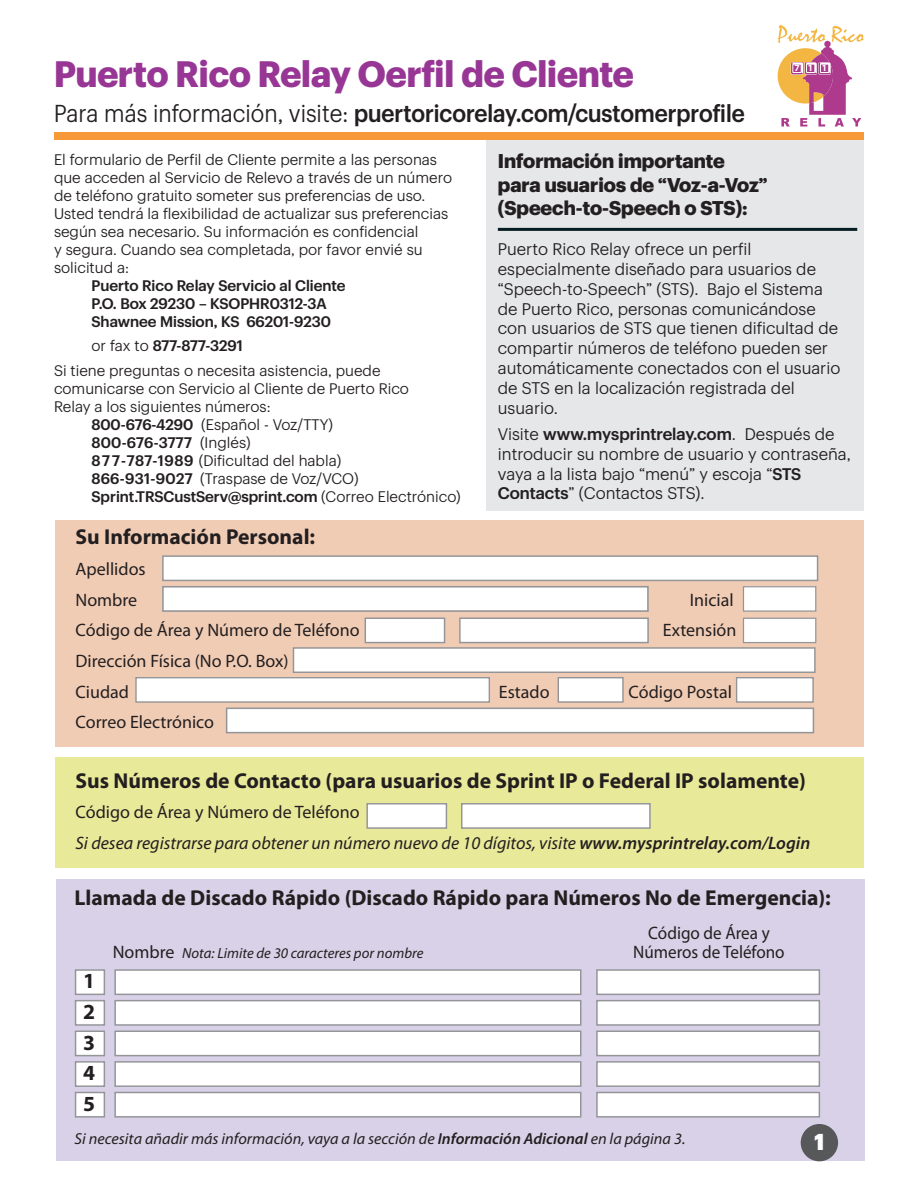
<style>
.page{position:relative;width:918px;height:1188px;background:#fff}
.page>*{position:absolute;margin:0;border:0;box-sizing:border-box;transform-origin:0 0}
.t1{font:700 36px "Sprint Sans";color:#973694}
.t2{font:500 24px "Sprint Sans";color:#231f20;scale:.93 1}
.t3{font:900 22.5px "Sprint Sans";color:#fff}
.t4{font:700 21.6px/30.6px "Myriad Pro";color:#231f20;text-align:justify}
.t5{font:700 19.5px/23.4px "Sprint Sans";color:#231f20}
.t6{font:18px/30.6px "Myriad Pro";color:#231f20}
.t7{font:italic 18px/30.6px "Myriad Pro";color:#231f20}
.t8{font:18px/19.2px "Myriad Pro";color:#231f20;text-align:center;scale:.95 1}
.t9{font:16.5px/19.8px "Sprint Sans";color:#231f20}
.t10{font:italic 15.9px "Myriad Pro";color:#231f20}
.t11{font:15px/18px "Sprint Sans";color:#231f20}
.t12{font:500 15px/18px "Sprint Sans";color:#231f20}
.t13{font:italic 14.85px "Myriad Pro";color:#231f20}
.t14{font:700 9.6px "Myriad Pro";color:#fff}
.s1{font-weight:400}
.s2{font-weight:500}
.s3{font-style:normal}
.s4{font-weight:600}
.s5{font-style:normal;font-size:18px}
</style>
<div class="page">
<div style="left:55px;top:520px;width:809px;height:226px;background:#f1ccb5"></div>
<div style="left:163px;top:556px;width:655px;height:24px;background:#fff"></div>
<div style="left:162px;top:555px;width:656px;height:26px;border:1px solid #939598"></div>
<div style="left:163px;top:587px;width:485px;height:24px;background:#fff"></div>
<div style="left:162px;top:586px;width:487px;height:26px;border:2px solid #939598"></div>
<div style="left:365px;top:618px;width:80px;height:25px;background:#fff"></div>
<div style="left:365px;top:618px;width:80px;height:25px;border:1px solid #939598"></div>
<div style="left:460px;top:618px;width:188px;height:25px;background:#fff"></div>
<div style="left:459px;top:618px;width:190px;height:25px;border:1px solid #939598"></div>
<div style="left:743px;top:618px;width:73px;height:25px;background:#fff"></div>
<div style="left:743px;top:618px;width:73px;height:25px;border:1px solid #939598"></div>
<div style="left:293px;top:648px;width:522px;height:24px;background:#fff"></div>
<div style="left:293px;top:647px;width:523px;height:26px;border:1px solid #939598"></div>
<div style="left:136px;top:678px;width:353px;height:24px;background:#fff"></div>
<div style="left:135px;top:677px;width:355px;height:26px;border:1px solid #939598"></div>
<div style="left:227px;top:708px;width:586px;height:25px;background:#fff"></div>
<div style="left:226px;top:708px;width:588px;height:25px;border:2px solid #939598"></div>
<div style="left:737px;top:678px;width:76px;height:24px;background:#fff"></div>
<div style="left:736px;top:677px;width:78px;height:26px;border:1px solid #939598"></div>
<div style="left:558px;top:678px;width:65px;height:24px;background:#fff"></div>
<div style="left:558px;top:677px;width:66px;height:26px;border:1px solid #939598"></div>
<div style="left:743px;top:587px;width:73px;height:24px;background:#fff"></div>
<div style="left:743px;top:586px;width:73px;height:26px;border:1px solid #939598"></div>
<div style="left:56px;top:879px;width:808px;height:282px;background:#d9d1e7"></div>
<div style="left:76px;top:970px;width:28px;height:24px;background:#fff"></div>
<div style="left:75px;top:969px;width:30px;height:26px;border:1px solid #939598"></div>
<div style="left:115px;top:970px;width:466px;height:24px;background:#fff"></div>
<div style="left:114px;top:969px;width:467px;height:26px;border:1px solid #939598"></div>
<div style="left:597px;top:970px;width:222px;height:24px;background:#fff"></div>
<div style="left:596px;top:969px;width:224px;height:26px;border:1px solid #939598"></div>
<div style="left:76px;top:1001px;width:28px;height:24px;background:#fff"></div>
<div style="left:75px;top:1000px;width:30px;height:26px;border:1px solid #939598"></div>
<div style="left:115px;top:1001px;width:466px;height:24px;background:#fff"></div>
<div style="left:114px;top:1000px;width:467px;height:26px;border:1px solid #939598"></div>
<div style="left:597px;top:1001px;width:222px;height:24px;background:#fff"></div>
<div style="left:596px;top:1000px;width:224px;height:26px;border:1px solid #939598"></div>
<div style="left:76px;top:1031px;width:28px;height:25px;background:#fff"></div>
<div style="left:75px;top:1031px;width:30px;height:25px;border:1px solid #939598"></div>
<div style="left:115px;top:1031px;width:466px;height:25px;background:#fff"></div>
<div style="left:114px;top:1031px;width:467px;height:25px;border:1px solid #939598"></div>
<div style="left:597px;top:1031px;width:222px;height:25px;background:#fff"></div>
<div style="left:596px;top:1031px;width:224px;height:25px;border:1px solid #939598"></div>
<div style="left:76px;top:1062px;width:28px;height:24px;background:#fff"></div>
<div style="left:75px;top:1061px;width:30px;height:26px;border:1px solid #939598"></div>
<div style="left:115px;top:1062px;width:466px;height:24px;background:#fff"></div>
<div style="left:114px;top:1061px;width:467px;height:26px;border:1px solid #939598"></div>
<div style="left:597px;top:1062px;width:222px;height:24px;background:#fff"></div>
<div style="left:596px;top:1061px;width:224px;height:26px;border:1px solid #939598"></div>
<div style="left:76px;top:1093px;width:28px;height:24px;background:#fff"></div>
<div style="left:75px;top:1092px;width:30px;height:26px;border:1px solid #939598"></div>
<div style="left:115px;top:1093px;width:466px;height:24px;background:#fff"></div>
<div style="left:114px;top:1092px;width:467px;height:26px;border:1px solid #939598"></div>
<div style="left:597px;top:1093px;width:222px;height:24px;background:#fff"></div>
<div style="left:596px;top:1092px;width:224px;height:26px;border:1px solid #939598"></div>
<div style="left:55px;top:757px;width:809px;height:110px;background:#e9e99a"></div>
<div style="left:367px;top:804px;width:79px;height:24px;background:#fff"></div>
<div style="left:366px;top:803px;width:81px;height:26px;border:1px solid #939598"></div>
<div style="left:462px;top:804px;width:188px;height:24px;background:#fff"></div>
<div style="left:461px;top:803px;width:190px;height:26px;border:1px solid #939598"></div>
<div style="left:801px;top:1124px;width:37px;height:37px;background:#57585a;border-radius:50%"></div>
<div style="left:486px;top:132px;width:378px;height:379px;background:#e6e7e9"></div>
<div style="left:54px;top:132px;width:810px;height:8px;background:#f79938"></div>
<hr style="left:498px;top:228px;width:359px;height:3px;background:#051e22">
<svg style="left:778px;top:25px;width:86px;height:102px"></svg>
<div style="left:820px;top:64px;width:9px;height:9px;background:#ad3a8c"></div>
<div style="left:820px;top:64px;width:9px;height:9px;border:1px solid #fff"></div>
<h1 class="t1" style="left:54px;top:46px;width:581px">Puerto Rico Relay Oerfil de Cliente</h1>
<h2 class="t2" style="left:54px;top:95px;width:744px"><span class="s1">Para más información, visite:</span> puertoricorelay.com/customerprofile</h2>
<p class="t14" style="left:794px;top:62px;width:7px">7</p>
<p class="t14" style="left:822px;top:62px;width:7px">1</p>
<p class="t14" style="left:808px;top:62px;width:7px">1</p>
<p class="t11" style="left:54px;top:149px;width:400px">El formulario de Perfil de Cliente permite a las personas que acceden al Servicio de Relevo a través de un número de teléfono gratuito someter sus preferencias de uso.<br>Usted tendrá la flexibilidad de actualizar sus preferencias según sea necesario. Su información es confidencial<br>y segura. Cuando sea completada, por favor envié su solicitud a:</p>
<p class="t12" style="left:92px;top:275px;width:256px">Puerto Rico Relay Servicio al Cliente<br>P.O. Box 29230 – KSOPHR0312-3A<br>Shawnee Mission, KS 66201-9230</p>
<p class="t11" style="left:54px;top:332px;width:328px;line-height:24.8px;text-indent:38px">or fax to <span class="s2">877-877-3291<br></span>Si tiene preguntas o necesita asistencia, puede</p>
<p class="t11" style="left:54px;top:378px;width:357px">comunicarse con Servicio al Cliente de Puerto Rico</p>
<p class="t11" style="left:54px;top:396px;width:218px">Relay a los siguientes números:</p>
<p class="t11" style="left:92px;top:414px;width:243px"><span class="s2">800-676-4290</span> (Español - Voz/TTY)</p>
<p class="t12" style="left:92px;top:432px;width:161px">800-676-3777 <span class="s1">(Inglés)</span></p>
<p class="t11" style="left:92px;top:450px;width:251px"><span class="s2">877-787-1989</span> (Dificultad del habla)</p>
<p class="t11" style="left:92px;top:468px;width:269px"><span class="s2">866-931-9027</span> (Traspase de Voz/VCO)</p>
<p class="t12" style="left:92px;top:486px;width:371px">Sprint.TRSCustServ@sprint.com <span class="s1">(Correo Electrónico)</span></p>
<h3 class="t4" style="left:76px;top:521px;width:241px">Su Información Personal:</h3>
<p class="t6" style="left:76px;top:553px;width:72px">Apellidos<br>Nombre</p>
<h3 class="t5" style="left:498px;top:148px;width:271px">Información importante para usuarios de “Voz-a-Voz” (Speech-to-Speech o STS):</h3>
<p class="t9" style="left:498px;top:238px;width:344px">Puerto Rico Relay ofrece un perfil especialmente diseñado para usuarios de “Speech-to-Speech” (STS). Bajo el Sistema de Puerto Rico, personas comunicándose con usuarios de STS que tienen dificultad de compartir números de teléfono pueden ser automáticamente conectados con el usuario de STS en la localización registrada del usuario.</p>
<p class="t9" style="left:498px;top:423px;width:354px">Visite <span class="s2">www.mysprintrelay.com</span>. Después de introducir su nombre de usuario y contraseña, vaya a la lista bajo “menú” y escoja “<span class="s2">STS Contacts</span>” (Contactos STS).</p>
<p class="t6" style="left:690px;top:584px;width:45px">Inicial</p>
<p class="t6" style="left:76px;top:615px;width:286px">Código de Área y Número de Teléfono</p>
<p class="t6" style="left:663px;top:615px;width:75px">Extensión</p>
<p class="t6" style="left:76px;top:645px;width:215px">Dirección Física (No P.O. Box)<br>Ciudad</p>
<p class="t6" style="left:499px;top:676px;width:52px">Estado</p>
<p class="t6" style="left:629px;top:676px;width:105px">Código Postal</p>
<p class="t6" style="left:76px;top:707px;width:140px">Correo Electrónico</p>
<h3 class="t4" style="left:76px;top:764px;width:732px">Sus Números de Contacto (para usuarios de Sprint IP o Federal IP solamente)</h3>
<p class="t7" style="left:76px;top:797px;width:736px"><span class="s3">Código de Área y Número de Teléfono<br></span>Si desea registrarse para obtener un número nuevo de 10 dígitos, visite <span class="s4">www.mysprintrelay.com/Login</span></p>
<h3 class="t4" style="left:75px;top:882px;width:758px">Llamada de Discado Rápido (Discado Rápido para Números No de Emergencia):</h3>
<p class="t13" style="left:113px;top:944px;width:312px"><span class="s5">Nombre</span> Nota: Limite de 30 caracteres por nombre</p>
<h3 class="t4" style="left:83px;top:965px;width:13px">1<br>2<br>3<br>4<br>5</h3>
<p class="t10" style="left:75px;top:1129px;width:612px">Si necesita añadir más información, vaya a la sección de <span class="s4">Información Adicional</span> en la página 3.</p>
<p class="t8" style="left:633px;top:923px;width:161px">Código de Área y<br>Números de Teléfono</p>
<h3 class="t3" style="left:814px;top:1124px;width:11px">1</h3>
</div>
